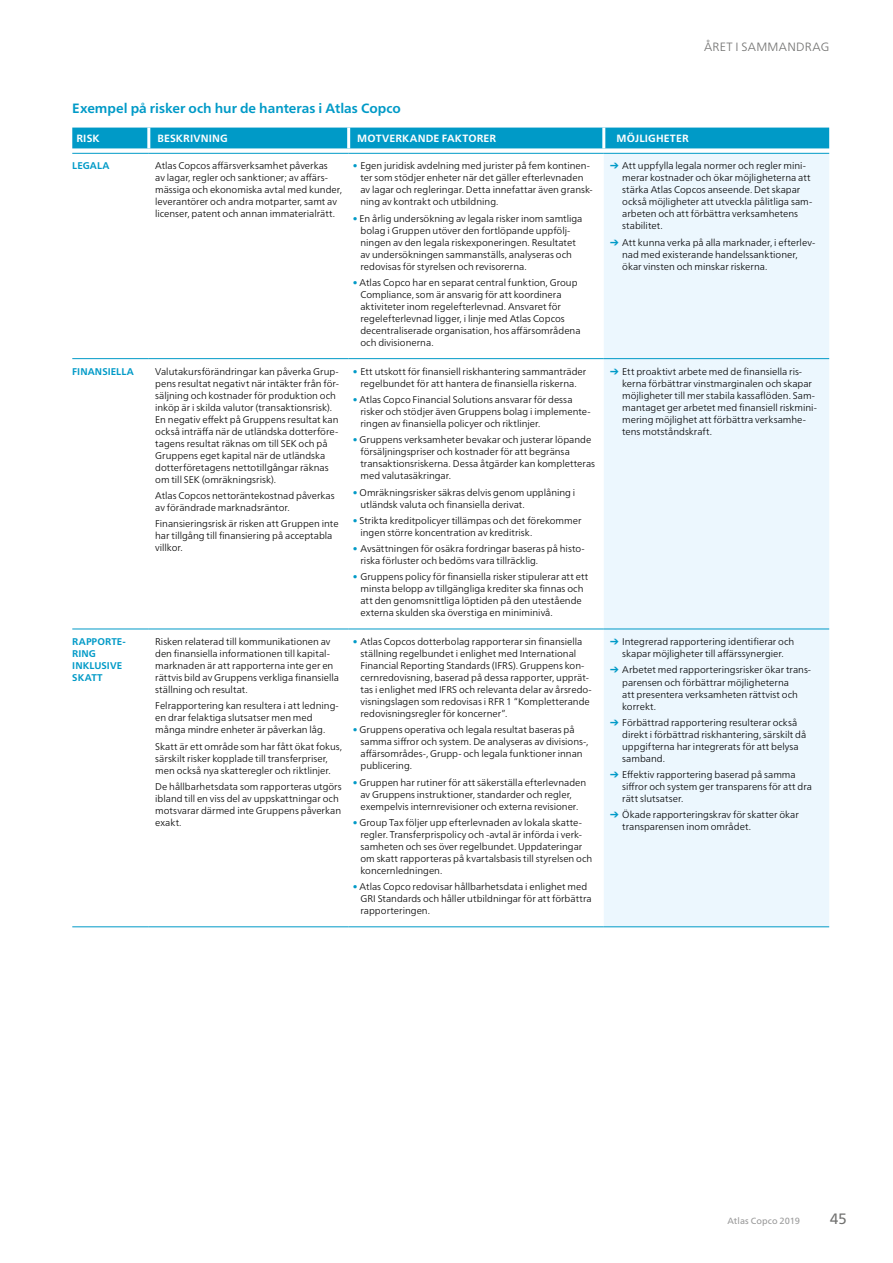
<style>
.page{position:relative;width:893px;height:1263px;background:#fff}
.page>*{position:absolute;margin:0;border:0;box-sizing:border-box;transform-origin:0 0}
.t1{font:15px "Neue Frutiger World";color:#70706f}
.t2{font:700 13.5px "Neue Frutiger World";color:#009ac7}
.t3{font:300 12px "Neue Frutiger World";letter-spacing:.02em;color:#70706f}
.t4{font:700 10.5px "Neue Frutiger World";letter-spacing:.015em;color:#fff}
.t5{font:300 9.75px/12px "Neue Frutiger World";color:#000001}
.t6{font:700 9.75px/12px "Neue Frutiger World";letter-spacing:.005em;color:#009ac7}
.t7{font:9px "Neue Frutiger World";letter-spacing:.01em;color:#999}
.s1{color:#009ac7}
</style>
<div class="page">
<div style="left:604px;top:154px;width:225px;height:772px;background:#ecf7fe"></div>
<hr style="left:72px;top:358px;width:77px;height:1px;background:#009ac7">
<hr style="left:149px;top:358px;width:200px;height:1px;background:#009ac7">
<hr style="left:349px;top:358px;width:255px;height:1px;background:#009ac7">
<hr style="left:604px;top:358px;width:225px;height:1px;background:#009ac7">
<hr style="left:72px;top:629px;width:77px;height:1px;background:#009ac7">
<hr style="left:149px;top:629px;width:200px;height:1px;background:#009ac7">
<hr style="left:349px;top:629px;width:255px;height:1px;background:#009ac7">
<hr style="left:604px;top:629px;width:225px;height:1px;background:#009ac7">
<hr style="left:72px;top:926px;width:77px;height:1px;background:#009ac7">
<hr style="left:149px;top:926px;width:200px;height:1px;background:#009ac7">
<hr style="left:349px;top:926px;width:255px;height:1px;background:#009ac7">
<hr style="left:604px;top:926px;width:225px;height:1px;background:#009ac7">
<hr style="left:72px;top:153px;width:77px;height:1px;background:#009ac7">
<hr style="left:149px;top:153px;width:200px;height:1px;background:#009ac7">
<hr style="left:349px;top:153px;width:255px;height:1px;background:#009ac7">
<hr style="left:604px;top:153px;width:225px;height:1px;background:#009ac7">
<div style="left:72px;top:128px;width:757px;height:20px;background:#009ac7"></div>
<hr style="left:147px;top:128px;width:3px;height:20px;background:#fff">
<hr style="left:347px;top:128px;width:3px;height:20px;background:#fff">
<hr style="left:602px;top:128px;width:3px;height:20px;background:#fff">
<p class="t3" style="left:704px;top:37px;width:127px">ÅRET I SAMMANDRAG</p>
<h2 class="t2" style="left:72px;top:96px;width:330px">Exempel på risker och hur de hanteras i Atlas Copco</h2>
<p class="t4" style="left:77px;top:129px;width:25px">RISK</p>
<p class="t4" style="left:157px;top:129px;width:72px">BESKRIVNING</p>
<p class="t4" style="left:357px;top:129px;width:140px">MOTVERKANDE FAKTORER</p>
<p class="t4" style="left:617px;top:129px;width:73px">MÖJLIGHETER</p>
<p class="t6" style="left:72px;top:160px;width:39px">LEGALA</p>
<p class="t5" style="left:155px;top:160px;width:188px">Atlas Copcos affärsverksamhet påverkas<br>av lagar, regler och sanktioner; av affärs&shy;mässiga och ekonomiska avtal med kunder, leverantörer och andra motparter, samt av licenser, patent och annan immaterialrätt.</p>
<p class="t5" style="left:360px;top:160px;width:234px;text-indent:-7px"><span class="s1">•</span> Egen juridisk avdelning med jurister på fem kontinen&shy;ter som stödjer enheter när det gäller efterlevnaden av lagar och regleringar. Detta innefattar även gransk&shy;ning av kontrakt och utbildning.</p>
<p class="t5" style="left:360px;top:212px;width:224px;text-indent:-7px"><span class="s1">•</span> En årlig undersökning av legala risker inom samtliga bolag i Gruppen utöver den fortlöpande uppfölj&shy;ningen av den legala riskexponeringen. Resultatet av undersökningen sammanställs, analyseras och redovisas för styrelsen och revisorerna.</p>
<p class="t5" style="left:360px;top:277px;width:222px;text-indent:-7px"><span class="s1">•</span> Atlas Copco har en separat central funktion, Group Compliance, som är ansvarig för att koordinera aktiviteter inom regelefterlevnad. Ansvaret för regelefterlevnad ligger, i linje med Atlas Copcos decentraliserade organisation, hos affärsområdena och divisionerna.</p>
<p class="t6" style="left:72px;top:365px;width:63px">FINANSIELLA</p>
<p class="t5" style="left:155px;top:365px;width:185px">Valutakursförändringar kan påverka Grup&shy;pens resultat negativt när intäkter från för&shy;säljning och kostnader för produktion och inköp är i skilda valutor (transaktionsrisk).<br>En negativ effekt på Gruppens resultat kan också inträffa när de utländska dotterföre&shy;tagens resultat räknas om till SEK och på Gruppens eget kapital när de utländska dotterföretagens nettotillgångar räknas om till SEK (omräkningsrisk).</p>
<p class="t5" style="left:155px;top:490px;width:181px">Atlas Copcos nettoräntekostnad påverkas av förändrade marknadsräntor.</p>
<p class="t5" style="left:155px;top:518px;width:185px">Finansieringsrisk är risken att Gruppen inte har tillgång till finansiering på acceptabla villkor.</p>
<p class="t6" style="left:72px;top:636px;width:55px">RAPPORTE-<br>RING<br>INKLUSIVE<br>SKATT</p>
<p class="t5" style="left:155px;top:636px;width:185px">Risken relaterad till kommunikationen av den finansiella informationen till kapital&shy;marknaden är att rapporterna inte ger en rättvis bild av Gruppens verkliga finansiella ställning och resultat.</p>
<p class="t5" style="left:155px;top:700px;width:185px">Felrapportering kan resultera i att ledning&shy;en drar felaktiga slutsatser men med många mindre enheter är påverkan låg.</p>
<p class="t5" style="left:155px;top:740px;width:189px">Skatt är ett område som har fått ökat fokus, särskilt risker kopplade till transferpriser, men också nya skatteregler och riktlinjer.</p>
<p class="t5" style="left:155px;top:781px;width:188px">De hållbarhetsdata som rapporteras utgörs ibland till en viss del av uppskattningar och motsvarar därmed inte Gruppens påverkan exakt.</p>
<p class="t5" style="left:353px;top:365px;width:235px;text-align:center"><span class="s1">•</span> Ett utskott för finansiell riskhantering sammanträder regelbundet för att hantera de finansiella riskerna.</p>
<p class="t5" style="left:360px;top:394px;width:232px;text-indent:-7px"><span class="s1">•</span> Atlas Copco Financial Solutions ansvarar för dessa risker och stödjer även Gruppens bolag i implemente&shy;ringen av finansiella policyer och riktlinjer.</p>
<p class="t5" style="left:360px;top:434px;width:236px;text-indent:-7px"><span class="s1">•</span> Gruppens verksamheter bevakar och justerar löpande försäljningspriser och kostnader för att begränsa transaktionsriskerna. Dessa åtgärder kan kompletteras med valutasäkringar.</p>
<p class="t5" style="left:360px;top:486px;width:216px;text-indent:-7px"><span class="s1">•</span> Omräkningsrisker säkras delvis genom upplåning i utländsk valuta och finansiella derivat.</p>
<p class="t5" style="left:360px;top:514px;width:223px;text-indent:-7px"><span class="s1">•</span> Strikta kreditpolicyer tillämpas och det förekommer ingen större koncentration av kreditrisk.</p>
<p class="t5" style="left:360px;top:543px;width:226px;text-indent:-7px"><span class="s1">•</span> Avsättningen för osäkra fordringar baseras på histo&shy;riska förluster och bedöms vara tillräcklig.</p>
<p class="t5" style="left:360px;top:571px;width:229px;text-indent:-7px"><span class="s1">•</span> Gruppens policy för finansiella risker stipulerar att ett minsta belopp av tillgängliga krediter ska finnas och att den genomsnittliga löptiden på den utestående externa skulden ska överstiga en miniminivå.</p>
<p class="t5" style="left:360px;top:636px;width:233px;text-indent:-7px"><span class="s1">•</span> Atlas Copcos dotterbolag rapporterar sin finansiella ställning regelbundet i enlighet med International Financial Reporting Standards (IFRS). Gruppens kon&shy;cernredovisning, baserad på dessa rapporter, upprät&shy;tas i enlighet med IFRS och relevanta delar av årsredo&shy;visningslagen som redovisas i RFR 1 “Kompletterande redovisningsregler för koncerner”.</p>
<p class="t5" style="left:360px;top:724px;width:230px;text-indent:-7px"><span class="s1">•</span> Gruppens operativa och legala resultat baseras på samma siffror och system. De analyseras av divisions-, affärsområdes-, Grupp- och legala funktioner innan publicering.</p>
<p class="t5" style="left:360px;top:776px;width:227px;text-indent:-7px"><span class="s1">•</span> Gruppen har rutiner för att säkerställa efterlevnaden av Gruppens instruktioner, standarder och regler, exempelvis internrevisioner och externa revisioner.</p>
<p class="t5" style="left:360px;top:817px;width:233px;text-indent:-7px"><span class="s1">•</span> Group Tax följer upp efterlevnaden av lokala skatte&shy;regler. Transferprispolicy och -avtal är införda i verk&shy;samheten och ses över regelbundet. Uppdateringar om skatt rapporteras på kvartalsbasis till styrelsen och koncernledningen.</p>
<p class="t5" style="left:360px;top:881px;width:233px;text-indent:-7px"><span class="s1">•</span> Atlas Copco redovisar hållbarhetsdata i enlighet med<br>GRI Standards och håller utbildningar för att förbättra rapporteringen.</p>
<p class="t5" style="left:622px;top:160px;width:192px;text-indent:-12px"><span class="s1">➔</span> Att uppfylla legala normer och regler mini&shy;merar kostnader och ökar möjligheterna att stärka Atlas Copcos anseende. Det skapar också möjligheter att utveckla pålitliga sam&shy;arbeten och att förbättra verksamhetens stabilitet.</p>
<p class="t5" style="left:622px;top:236px;width:195px;text-indent:-12px"><span class="s1">➔</span> Att kunna verka på alla marknader, i efterlev&shy;nad med existerande handelssanktioner, ökar vinsten och minskar riskerna.</p>
<p class="t5" style="left:622px;top:365px;width:196px;text-indent:-12px"><span class="s1">➔</span> Ett proaktivt arbete med de finansiella ris&shy;kerna förbättrar vinstmarginalen och skapar möjligheter till mer stabila kassaflöden. Sam&shy;mantaget ger arbetet med finansiell riskmini&shy;mering möjlighet att förbättra verksamhe&shy;tens motståndskraft.</p>
<p class="t5" style="left:610px;top:636px;width:186px;text-align:center"><span class="s1">➔</span> Integrerad rapportering identifierar och skapar möjligheter till affärssynergier.</p>
<p class="t5" style="left:622px;top:664px;width:190px;text-indent:-12px"><span class="s1">➔</span> Arbetet med rapporteringsrisker ökar trans&shy;parensen och förbättrar möjligheterna<br>att presentera verksamheten rättvist och korrekt.</p>
<p class="t5" style="left:622px;top:716px;width:186px;text-indent:-12px"><span class="s1">➔</span> Förbättrad rapportering resulterar också direkt i förbättrad riskhantering, särskilt då uppgifterna har integrerats för att belysa samband.</p>
<p class="t5" style="left:622px;top:769px;width:191px;text-indent:-12px"><span class="s1">➔</span> Effektiv rapportering baserad på samma siffror och system ger transparens för att dra rätt slutsatser.</p>
<p class="t5" style="left:622px;top:809px;width:178px;text-indent:-12px"><span class="s1">➔</span> Ökade rapporteringskrav för skatter ökar transparensen inom området.</p>
<p class="t7" style="left:727px;top:1213px;width:74px">Atlas Copco 2019</p>
<h1 class="t1" style="left:830px;top:1206px;width:19px">45</h1>
</div>
